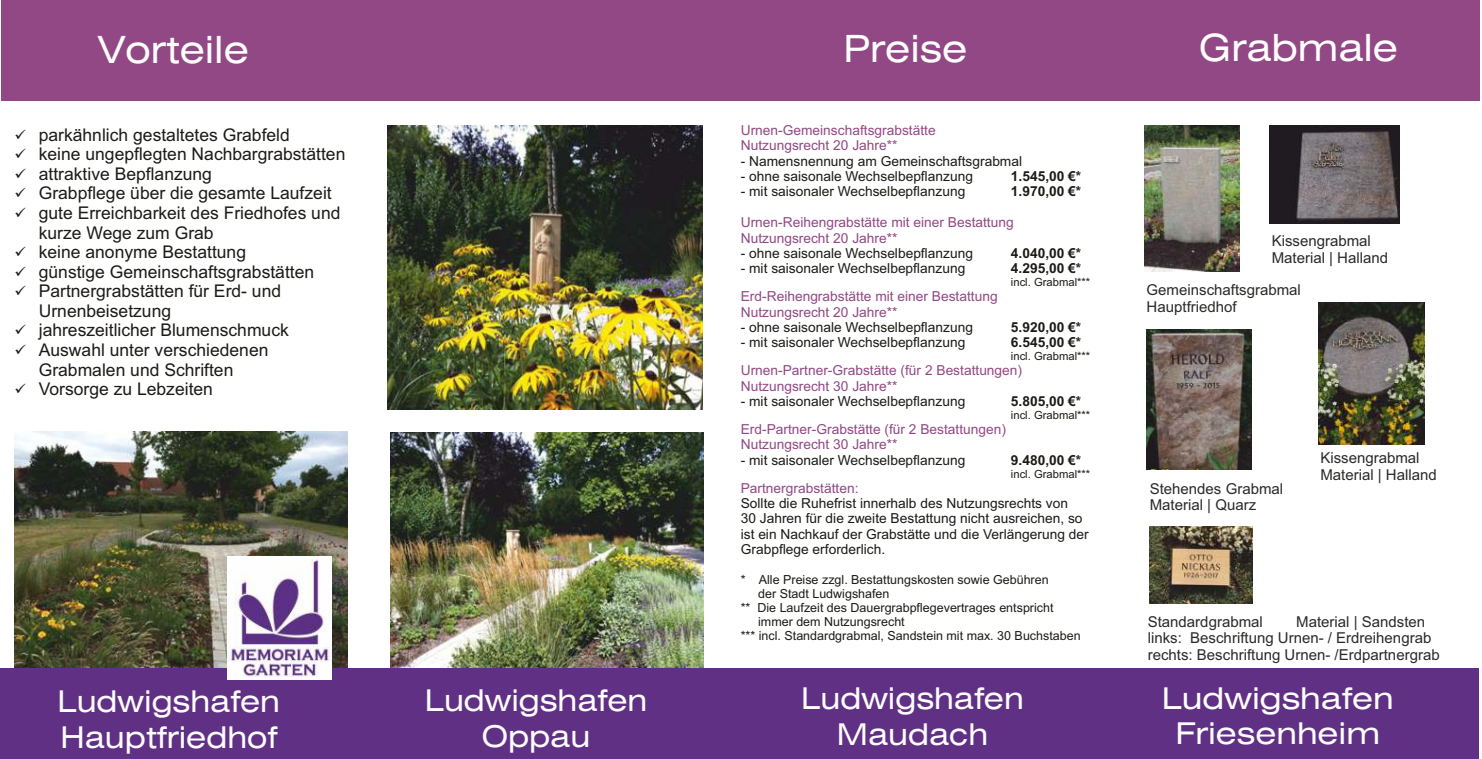
<style>
.page{position:relative;width:1482px;height:759px;background:#fff}
.page>*{position:absolute;margin:0;border:0;box-sizing:border-box;transform-origin:0 0}
.t1{font:expanded 37.5px "Swiss 721";color:#fefefe}
.t2{font:expanded 30px/35.8px "Swiss 721";color:#fefefe;text-align:center}
.t3{font:expanded 30px/35.8px "Swiss 721";color:#fefefe;text-align:center;scale:1.04 1}
.t4{font:17.5px/19.5px "Arial";color:#1c1b17}
.t5{font:15px/16.8px "Arial";color:#2b2a29}
.t6{font:13.75px/15.4px "Arial";color:#1c1b17}
.t7{font:13.75px/15.4px "Arial";color:#924884}
.t8{font:700 13.75px "Arial";color:#1c1b17}
.t9{font:12.5px "Arial";color:#1c1b17}
.t10{font:11.25px "Arial";color:#1c1b17}
</style>
<div class="page">
<img style="left:390px;top:432px;width:313px;height:235px">
<div style="left:1px;top:1px;width:1478px;height:100px;background:#924884"></div>
<div style="left:0;top:667px;width:1478px;height:91px;background:#603085"></div>
<img style="left:1144px;top:125px;width:95px;height:146px">
<img style="left:15px;top:431px;width:332px;height:236px">
<img style="left:388px;top:126px;width:314px;height:283px">
<img style="left:227px;top:556px;width:104px;height:123px">
<img style="left:1149px;top:526px;width:103px;height:77px">
<img style="left:1269px;top:126px;width:130px;height:97px">
<img style="left:1146px;top:329px;width:105px;height:140px">
<img style="left:1318px;top:302px;width:106px;height:142px">
<h1 class="t1" style="left:98px;top:36px;width:153px">Vorteile</h1>
<h1 class="t1" style="left:843px;top:35px;width:125px">Preise</h1>
<p class="t4" style="left:15px;top:126px;width:277px">✓ parkähnlich gestaltetes Grabfeld</p>
<p class="t4" style="left:15px;top:146px;width:332px">✓ keine ungepflegten Nachbargrabstätten</p>
<p class="t4" style="left:15px;top:165px;width:199px">✓ attraktive Bepflanzung</p>
<p class="t4" style="left:15px;top:185px;width:318px">✓ Grabpflege über die gesamte Laufzeit</p>
<p class="t4" style="left:39px;top:204px;width:303px;text-indent:-24px">✓ gute Erreichbarkeit des Friedhofes und kurze Wege zum Grab</p>
<p class="t4" style="left:15px;top:244px;width:233px">✓ keine anonyme Bestattung</p>
<p class="t4" style="left:15px;top:263px;width:301px">✓ günstige Gemeinschaftsgrabstätten</p>
<p class="t4" style="left:39px;top:283px;width:244px;text-indent:-24px">✓ Partnergrabstätten für Erd- und<br>Urnenbeisetzung</p>
<p class="t4" style="left:15px;top:322px;width:276px">✓ jahreszeitlicher Blumenschmuck</p>
<p class="t4" style="left:39px;top:341px;width:231px;text-indent:-24px">✓ Auswahl unter verschiedenen<br>Grabmalen und Schriften</p>
<p class="t4" style="left:15px;top:380px;width:200px">✓ Vorsorge zu Lebzeiten</p>
<p class="t7" style="left:740px;top:124px;width:196px">Urnen-Gemeinschaftsgrabstätte<br>Nutzungsrecht 20 Jahre**</p>
<p class="t6" style="left:740px;top:154px;width:283px">- Namensnennung am Gemeinschaftsgrabmal</p>
<p class="t6" style="left:740px;top:170px;width:234px">- ohne saisonale Wechselbepflanzung</p>
<p class="t8" style="left:1010px;top:171px;width:72px">1.545,00 €*</p>
<p class="t6" style="left:740px;top:185px;width:226px">- mit saisonaler Wechselbepflanzung</p>
<p class="t8" style="left:1010px;top:186px;width:72px">1.970,00 €*</p>
<p class="t7" style="left:740px;top:216px;width:274px">Urnen-Reihengrabstätte mit einer Bestattung<br>Nutzungsrecht 20 Jahre**</p>
<p class="t6" style="left:740px;top:246px;width:234px">- ohne saisonale Wechselbepflanzung</p>
<p class="t8" style="left:1010px;top:248px;width:72px">4.040,00 €*</p>
<p class="t6" style="left:740px;top:262px;width:226px">- mit saisonaler Wechselbepflanzung</p>
<p class="t8" style="left:1010px;top:263px;width:72px">4.295,00 €*</p>
<p class="t10" style="left:1010px;top:278px;width:81px">incl. Grabmal***</p>
<p class="t7" style="left:740px;top:290px;width:258px">Erd-Reihengrabstätte mit einer Bestattung<br>Nutzungsrecht 20 Jahre**</p>
<p class="t6" style="left:740px;top:320px;width:234px">- ohne saisonale Wechselbepflanzung</p>
<p class="t8" style="left:1010px;top:322px;width:72px">5.920,00 €*</p>
<p class="t6" style="left:740px;top:336px;width:226px">- mit saisonaler Wechselbepflanzung</p>
<p class="t8" style="left:1010px;top:337px;width:72px">6.545,00 €*</p>
<p class="t10" style="left:1010px;top:352px;width:81px">incl. Grabmal***</p>
<p class="t7" style="left:740px;top:364px;width:283px">Urnen-Partner-Grabstätte (für 2 Bestattungen)<br>Nutzungsrecht 30 Jahre**</p>
<p class="t6" style="left:740px;top:394px;width:226px">- mit saisonaler Wechselbepflanzung</p>
<p class="t8" style="left:1010px;top:396px;width:72px">5.805,00 €*</p>
<p class="t10" style="left:1010px;top:411px;width:81px">incl. Grabmal***</p>
<p class="t7" style="left:740px;top:422px;width:267px">Erd-Partner-Grabstätte (für 2 Bestattungen)<br>Nutzungsrecht 30 Jahre**</p>
<p class="t6" style="left:740px;top:453px;width:226px">- mit saisonaler Wechselbepflanzung</p>
<p class="t8" style="left:1010px;top:454px;width:72px">9.480,00 €*</p>
<p class="t10" style="left:1010px;top:469px;width:81px">incl. Grabmal***</p>
<p class="t7" style="left:740px;top:481px;width:119px">Partnergrabstätten:</p>
<p class="t6" style="left:740px;top:496px;width:349px">Sollte die Ruhefrist innerhalb des Nutzungsrechts von<br>30 Jahren für die zweite Bestattung nicht ausreichen, so ist ein Nachkauf der Grabstätte und die Verlängerung der Grabpflege erforderlich.</p>
<p class="t9" style="left:740px;top:574px;width:309px">* Alle Preise zzgl. Bestattungskosten sowie Gebühren</p>
<p class="t9" style="left:758px;top:588px;width:133px">der Stadt Ludwigshafen</p>
<p class="t9" style="left:740px;top:602px;width:314px">** Die Laufzeit des Dauergrabpflegevertrages entspricht</p>
<p class="t9" style="left:758px;top:616px;width:148px">immer dem Nutzungsrecht</p>
<p class="t9" style="left:740px;top:630px;width:341px">*** incl. Standardgrabmal, Sandstein mit max. 30 Buchstaben</p>
<h2 class="t2" style="left:58px;top:686px;width:224px;text-align:left">Ludwigshafen<br>Hauptfriedhof</h2>
<h2 class="t2" style="left:425px;top:684px;width:224px">Ludwigshafen<br>Oppau</h2>
<h2 class="t2" style="left:801px;top:683px;width:224px">Ludwigshafen<br>Maudach</h2>
<h1 class="t1" style="left:1198px;top:34px;width:200px">Grabmale</h1>
<p class="t5" style="left:1271px;top:234px;width:118px">Kissengrabmal<br>Material | Halland</p>
<p class="t5" style="left:1146px;top:283px;width:156px">Gemeinschaftsgrabmal<br>Hauptfriedhof</p>
<p class="t5" style="left:1149px;top:481px;width:135px">Stehendes Grabmal<br>Material | Quarz</p>
<p class="t5" style="left:1320px;top:451px;width:118px">Kissengrabmal<br>Material | Halland</p>
<p class="t5" style="left:1147px;top:614px;width:117px">Standardgrabmal</p>
<p class="t5" style="left:1147px;top:614px;width:293px;text-indent:148px">Material | Sandsten links: Beschriftung Urnen- / Erdreihengrab rechts: Beschriftung Urnen- /Erdpartnergrab</p>
<h2 class="t3" style="left:1161px;top:682px;width:224px">Ludwigshafen<br>Friesenheim</h2>
</div>
